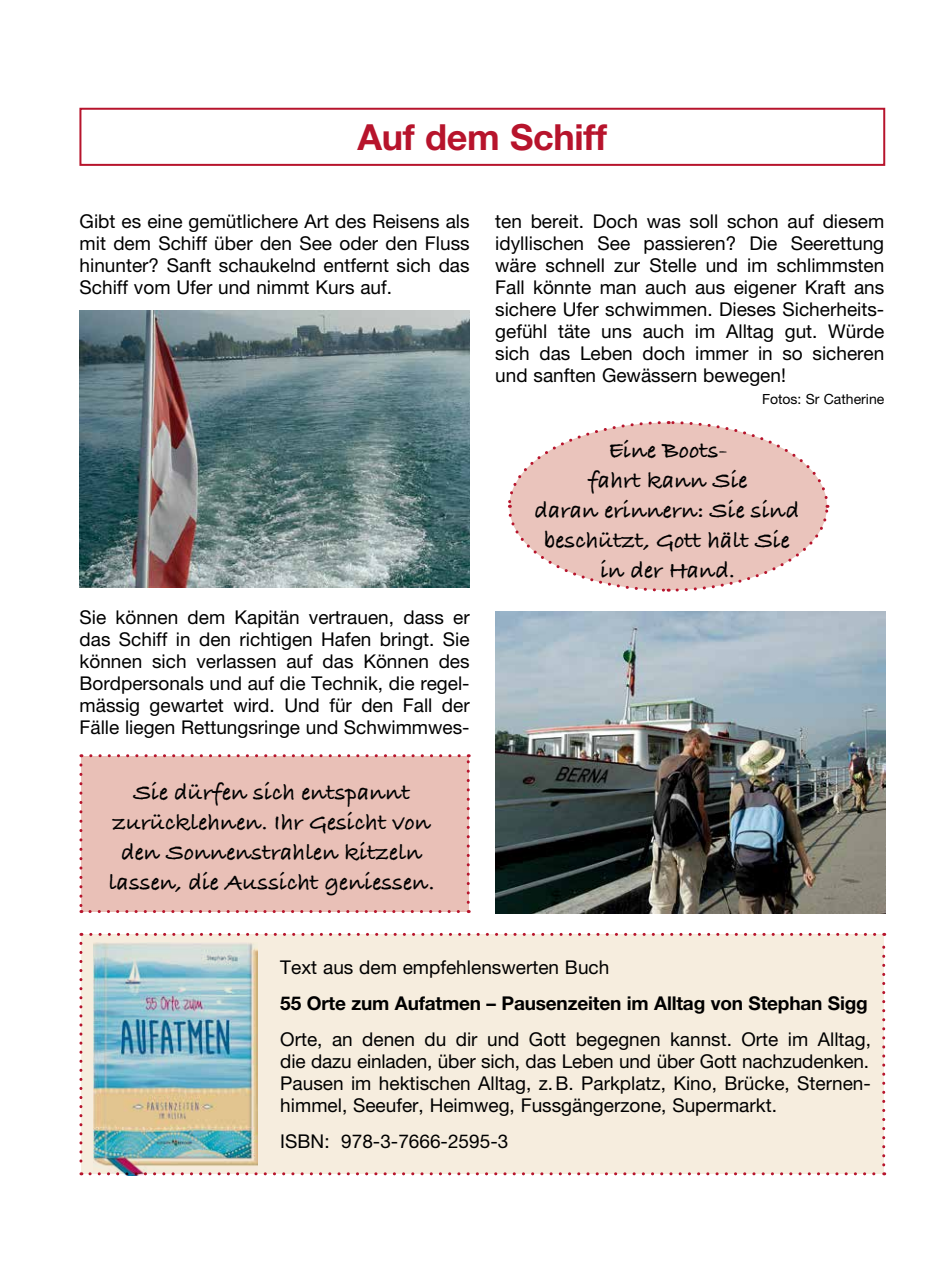
<style>
.page{position:relative;width:942px;height:1276px;background:#fff}
.page>*{position:absolute;margin:0;border:0;box-sizing:border-box;transform-origin:0 0}
.t1{font:700 36px "Helvetica Neue LT Pro";letter-spacing:-.01em;color:#b7142c}
.t2{font:700 24px/30px "Bradley Hand ITCTT";color:#000;text-align:center}
.t3{font:19px/22px "Helvetica Neue LT Pro";color:#000;text-align:justify}
.t4{font:700 19px "Helvetica Neue LT Pro";letter-spacing:-.01em;color:#000}
.t5{font:14px "Helvetica Neue LT Pro";color:#000}
</style>
<div class="page">
<div style="left:79px;top:108px;width:805px;height:58px;border:2px solid #b7142c"></div>
<svg style="left:508px;top:421px;width:321px;height:171px"></svg>
<div style="left:81px;top:934px;width:802px;height:239px;background:#f6edde"></div>
<svg style="left:79px;top:943px;width:3px;height:232px"></svg>
<svg style="left:90px;top:1172px;width:794px;height:3px"></svg>
<svg style="left:882px;top:933px;width:2px;height:232px"></svg>
<svg style="left:81px;top:933px;width:793px;height:3px"></svg>
<img style="left:94px;top:942px;width:163px;height:233px">
<div style="left:81px;top:756px;width:387px;height:155px;background:#e9c0b7"></div>
<svg style="left:79px;top:765px;width:3px;height:148px"></svg>
<svg style="left:90px;top:910px;width:379px;height:3px"></svg>
<svg style="left:466px;top:754px;width:3px;height:148px"></svg>
<svg style="left:81px;top:754px;width:378px;height:3px"></svg>
<img style="left:79px;top:310px;width:390px;height:278px">
<img style="left:495px;top:611px;width:390px;height:302px">
<h1 class="t1" style="left:357px;top:115px;width:251px">Auf dem Schiff</h1>
<p class="t3" style="left:79px;top:210px;width:391px">Gibt es eine gemütlichere Art des Reisens als mit dem Schiff über den See oder den Fluss hinunter? Sanft schaukelnd entfernt sich das Schiff vom Ufer und nimmt Kurs auf.</p>
<p class="t3" style="left:79px;top:606px;width:391px">Sie können dem Kapitän vertrauen, dass er das Schiff in den richtigen Hafen bringt. Sie können sich verlassen auf das Können des Bordpersonals und auf die Technik, die regel&shy;mässig gewartet wird. Und für den Fall der Fälle liegen Rettungsringe und Schwimmwes-</p>
<p class="t2" style="left:109px;top:776px;width:327px">Sie dürfen sich entspannt zurücklehnen. Ihr Gesicht von den Sonnenstrahlen kitzeln lassen, die Aussicht geniessen.</p>
<p class="t3" style="left:495px;top:210px;width:390px">ten bereit. Doch was soll schon auf diesem idyllischen See passieren? Die Seerettung wäre schnell zur Stelle und im schlimmsten Fall könnte man auch aus eigener Kraft ans sichere Ufer schwimmen. Dieses Sicherheits&shy;gefühl täte uns auch im Alltag gut. Würde sich das Leben doch immer in so sicheren und sanften Gewässern bewegen!</p>
<p class="t5" style="left:761px;top:390px;width:124px">Fotos: Sr Catherine</p>
<p class="t2" style="left:534px;top:434px;width:266px">Eine Boots-<br>fahrt kann Sie<br>daran erinnern: Sie sind beschützt, Gott hält Sie in der Hand.</p>
<p class="t3" style="left:280px;top:956px;width:330px">Text aus dem empfehlenswerten Buch</p>
<p class="t4" style="left:280px;top:991px;width:588px">55 Orte zum Aufatmen – Pausenzeiten im Alltag von Stephan Sigg</p>
<p class="t3" style="left:280px;top:1028px;width:592px">Orte, an denen du dir und Gott begegnen kannst. Orte im Alltag, die dazu einladen, über sich, das Leben und über Gott nachzudenken.<br>Pausen im hektischen Alltag, z.B. Parkplatz, Kino, Brücke, Sternen&shy;himmel, Seeufer, Heimweg, Fussgängerzone, Supermarkt.</p>
<p class="t3" style="left:280px;top:1130px;width:229px">ISBN: 978-3-7666-2595-3</p>
</div>
